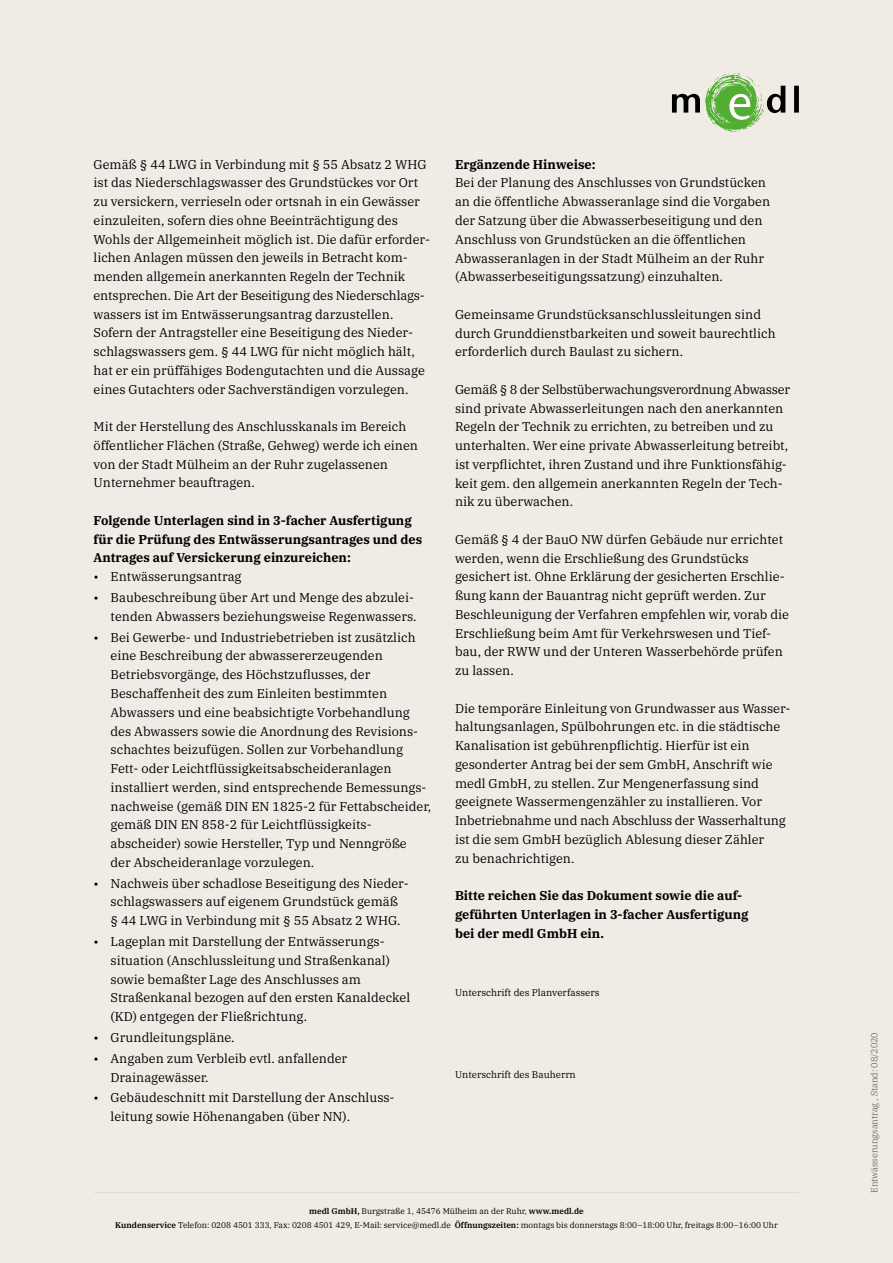
<style>
.page{position:relative;width:893px;height:1263px;background:#f0ece5}
.page>*{position:absolute;margin:0;border:0;box-sizing:border-box;transform-origin:0 0}
.t1{font:12.75px/18.8px "IBM Plex Serif";color:#000}
.t2{font:700 12.75px/18.8px "IBM Plex Serif";color:#000}
.t3{font:9.75px "IBM Plex Serif";color:#000}
.t4{font:300 9px "IBM Plex Serif";color:#4a4745}
.t5{font:8.25px/13.5px "IBM Plex Serif";color:#000;text-align:center}
.s1{font-weight:600}
</style>
<div class="page">
<hr style="left:94px;top:1192px;width:705px;height:1px;background:#e2dacc">
<svg style="left:672px;top:73px;width:127px;height:59px"></svg>
<p class="t1" style="left:94px;top:154px;width:336px">Gemäß § 44 LWG in Verbindung mit § 55 Absatz 2 WHG ist das Niederschlagswasser des Grundstückes vor Ort zu versickern, verrieseln oder ortsnah in ein Gewässer einzuleiten, sofern dies ohne Beeinträchtigung des Wohls der Allgemeinheit möglich ist. Die dafür erforder&shy;lichen Anlagen müssen den jeweils in Betracht kom&shy;menden allgemein anerkannten Regeln der Technik entsprechen. Die Art der Beseitigung des Niederschlags&shy;wassers ist im Entwässerungsantrag darzustellen.<br>Sofern der Antragsteller eine Beseitigung des Nieder&shy;schlagswassers gem. § 44 LWG für nicht möglich hält, hat er ein prüffähiges Bodengutachten und die Aussage eines Gutachters oder Sachverständigen vorzulegen.</p>
<p class="t1" style="left:94px;top:416px;width:326px">Mit der Herstellung des Anschlusskanals im Bereich öffentlicher Flächen (Straße, Gehweg) werde ich einen von der Stadt Mülheim an der Ruhr zugelassenen Unternehmer beauftragen.</p>
<p class="t2" style="left:94px;top:510px;width:330px">Folgende Unterlagen sind in 3-facher Ausfertigung für die Prüfung des Entwässerungsantrages und des<br>Antrages auf Versickerung einzureichen:</p>
<p class="t1" style="left:94px;top:566px;width:149px">• Entwässerungsantrag</p>
<p class="t1" style="left:94px;top:587px;width:324px;text-align:right">• Baubeschreibung über Art und Menge des abzulei&shy;tenden Abwassers beziehungsweise Regenwassers.</p>
<p class="t1" style="left:111px;top:627px;width:322px;text-indent:-17px">• Bei Gewerbe- und Industriebetrieben ist zusätzlich eine Beschreibung der abwassererzeugenden Betriebsvorgänge, des Höchstzuflusses, der Beschaffenheit des zum Einleiten bestimmten Abwassers und eine beabsichtigte Vorbehandlung des Abwassers sowie die Anordnung des Revisions&shy;schachtes beizufügen. Sollen zur Vorbehandlung Fett- oder Leichtflüssigkeitsabscheideranlagen installiert werden, sind entsprechende Bemessungs&shy;nachweise (gemäß DIN EN 1825-2 für Fettabscheider, gemäß DIN EN 858-2 für Leichtflüssigkeits&shy;abscheider) sowie Hersteller, Typ und Nenngröße<br>der Abscheideranlage vorzulegen.</p>
<p class="t1" style="left:111px;top:873px;width:300px;text-indent:-17px">• Nachweis über schadlose Beseitigung des Nieder&shy;schlagswassers auf eigenem Grundstück gemäß<br>§ 44 LWG in Verbindung mit § 55 Absatz 2 WHG.</p>
<p class="t1" style="left:111px;top:931px;width:301px;text-indent:-17px">• Lageplan mit Darstellung der Entwässerungs&shy;situation (Anschlussleitung und Straßenkanal) sowie bemaßter Lage des Anschlusses am Straßenkanal bezogen auf den ersten Kanaldeckel (KD) entgegen der Fließrichtung.</p>
<p class="t1" style="left:94px;top:1027px;width:143px">• Grundleitungspläne.</p>
<p class="t1" style="left:111px;top:1048px;width:238px;text-indent:-17px">• Angaben zum Verbleib evtl. anfallender<br>Drainagewässer.</p>
<p class="t1" style="left:111px;top:1087px;width:284px;text-indent:-17px">• Gebäudeschnitt mit Darstellung der Anschluss&shy;leitung sowie Höhenangaben (über NN).</p>
<p class="t2" style="left:455px;top:154px;width:142px">Ergänzende Hinweise:</p>
<p class="t1" style="left:455px;top:173px;width:317px">Bei der Planung des Anschlusses von Grundstücken an die öffentliche Abwasseranlage sind die Vorgaben der Satzung über die Abwasserbeseitigung und den Anschluss von Grundstücken an die öffentlichen Abwasseranlagen in der Stadt Mülheim an der Ruhr (Abwasserbeseitigungssatzung) einzuhalten.</p>
<p class="t1" style="left:455px;top:304px;width:322px">Gemeinsame Grundstücksanschlussleitungen sind durch Grunddienstbarkeiten und soweit baurechtlich erforderlich durch Baulast zu sichern.</p>
<p class="t1" style="left:455px;top:379px;width:336px">Gemäß § 8 der Selbstüberwachungsverordnung Abwasser sind private Abwasserleitungen nach den anerkannten Regeln der Technik zu errichten, zu betreiben und zu unterhalten. Wer eine private Abwasserleitung betreibt, ist verpflichtet, ihren Zustand und ihre Funktionsfähig&shy;keit gem. den allgemein anerkannten Regeln der Tech&shy;nik zu überwachen.</p>
<p class="t1" style="left:455px;top:529px;width:336px">Gemäß § 4 der BauO NW dürfen Gebäude nur errichtet werden, wenn die Erschließung des Grundstücks gesichert ist. Ohne Erklärung der gesicherten Erschlie&shy;ßung kann der Bauantrag nicht geprüft werden. Zur Beschleunigung der Verfahren empfehlen wir, vorab die Erschließung beim Amt für Verkehrswesen und Tief&shy;bau, der RWW und der Unteren Wasserbehörde prüfen zu lassen.</p>
<p class="t1" style="left:455px;top:698px;width:337px">Die temporäre Einleitung von Grundwasser aus Wasser&shy;haltungsanlagen, Spülbohrungen etc. in die städtische Kanalisation ist gebührenpflichtig. Hierfür ist ein gesonderter Antrag bei der sem GmbH, Anschrift wie medl GmbH, zu stellen. Zur Mengenerfassung sind geeignete Wassermengenzähler zu installieren. Vor Inbetriebnahme und nach Abschluss der Wasserhaltung ist die sem GmbH bezüglich Ablesung dieser Zähler<br>zu benachrichtigen.</p>
<p class="t2" style="left:455px;top:885px;width:295px">Bitte reichen Sie das Dokument sowie die auf&shy;geführten Unterlagen in 3-facher Ausfertigung bei der medl GmbH ein.</p>
<p class="t3" style="left:455px;top:985px;width:146px">Unterschrift des Planverfassers</p>
<p class="t3" style="left:455px;top:1067px;width:122px">Unterschrift des Bauherrn</p>
<p class="t5" style="left:115px;top:1204px;width:664px"><span class="s1">medl GmbH,</span> Burgstraße 1, 45476 Mülheim an der Ruhr, <span class="s1">www.medl.de<br>Kundenservice</span> Telefon: 0208 4501 333, Fax: 0208 4501 429, E-Mail: service@medl.de <span class="s1">Öffnungszeiten:</span> montags bis donnerstags 8:00–18:00 Uhr, freitags 8:00–16:00 Uhr</p>
<p class="t4" style="left:867px;top:1193px;width:162px;rotate:-90deg">Entwässerungsantrag , Stand: 08/2020</p>
</div>
